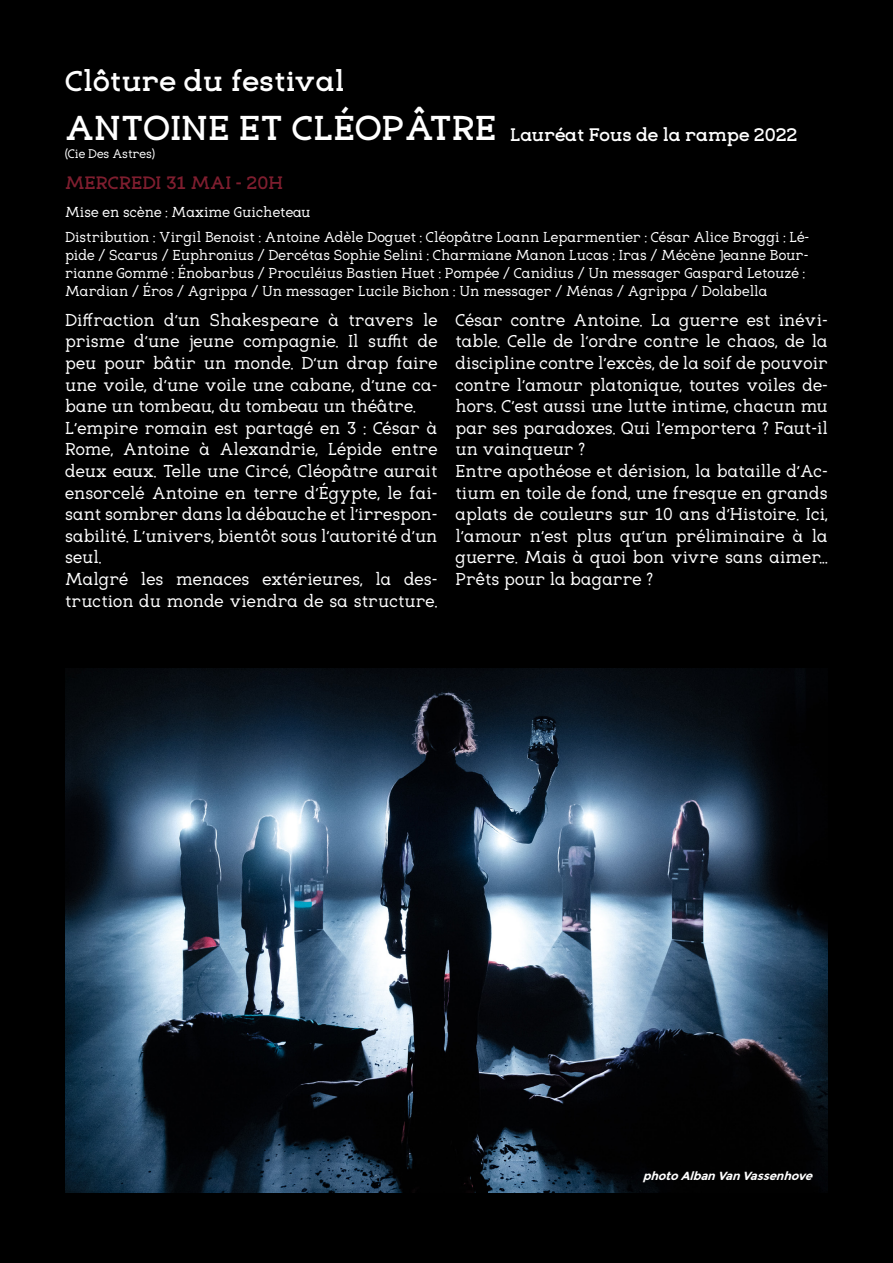
<style>
.page{position:relative;width:893px;height:1263px;background:#000}
.page>*{position:absolute;margin:0;border:0;box-sizing:border-box;transform-origin:0 0}
.t1{font:700 36px "Eligible";color:#fff}
.t2{font:700 30.15px "Eligible";color:#fff}
.t3{font:700 18.9px "Eligible";letter-spacing:-.01em;color:#fff}
.t4{font:700 18.75px "Eligible";color:#7f1e2f}
.t5{font:18px/21.6px "Eligible";color:#fff;text-align:justify}
.t6{font:15px/18px "Eligible";color:#fff}
.t7{font:13.05px "Eligible";letter-spacing:-.01em;color:#fff}
.t8{font:italic 700 11.7px "Montserrat";color:#fff}
</style>
<div class="page">
<img style="left:65px;top:668px;width:763px;height:525px">
<p class="t2" style="left:65px;top:53px;width:281px">Clôture du festival</p>
<p class="t1" style="left:65px;top:95px;width:433px">ANTOINE ET CLÉOPÂTRE</p>
<p class="t7" style="left:65px;top:142px;width:91px">(Cie Des Astres)</p>
<p class="t4" style="left:65px;top:165px;width:219px">MERCREDI 31 MAI - 20H</p>
<p class="t3" style="left:510px;top:117px;width:289px">Lauréat Fous de la rampe 2022</p>
<p class="t6" style="left:65px;top:201px;width:247px">Mise en scène : Maxime Guicheteau</p>
<p class="t6" style="left:65px;top:227px;width:746px">Distribution : Virgil Benoist : Antoine Adèle Doguet : Cléopâtre Loann Leparmentier : César Alice Broggi : Lé&shy;pide / Scarus / Euphronius / Dercétas Sophie Selini : Charmiane Manon Lucas : Iras / Mécène Jeanne Bour&shy;rianne Gommé : Énobarbus / Proculéius Bastien Huet : Pompée / Canidius / Un messager Gaspard Letouzé :<br>Mardian / Éros / Agrippa / Un messager Lucile Bichon : Un messager / Ménas / Agrippa / Dolabella</p>
<p class="t5" style="left:65px;top:308px;width:374px">Diffraction d’un Shakespeare à travers le prisme d’une jeune compagnie. Il suffit de peu pour bâtir un monde. D’un drap faire une voile, d’une voile une cabane, d’une ca&shy;bane un tombeau, du tombeau un théâtre.</p>
<p class="t5" style="left:65px;top:416px;width:374px">L’empire romain est partagé en 3 : César à Rome, Antoine à Alexandrie, Lépide entre deux eaux. Telle une Circé, Cléopâtre aurait ensorcelé Antoine en terre d’Égypte, le fai&shy;sant sombrer dans la débauche et l’irrespon&shy;sabilité. L’univers, bientôt sous l’autorité d’un seul.</p>
<p class="t5" style="left:65px;top:567px;width:374px">Malgré les menaces extérieures, la des&shy;truction du monde viendra de sa structure.</p>
<p class="t5" style="left:455px;top:308px;width:374px">César contre Antoine. La guerre est inévi&shy;table. Celle de l’ordre contre le chaos, de la discipline contre l’excès, de la soif de pouvoir contre l’amour platonique, toutes voiles de&shy;hors. C’est aussi une lutte intime, chacun mu par ses paradoxes. Qui l’emportera ? Faut-il un vainqueur ?</p>
<p class="t5" style="left:455px;top:459px;width:374px">Entre apothéose et dérision, la bataille d’Ac&shy;tium en toile de fond, une fresque en grands aplats de couleurs sur 10 ans d’Histoire. Ici, l’amour n’est plus qu’un préliminaire à la guerre. Mais à quoi bon vivre sans aimer...<br>Prêts pour la bagarre ?</p>
<p class="t8" style="left:643px;top:1169px;width:175px">photoAlbanVanVassenhove</p>
</div>
